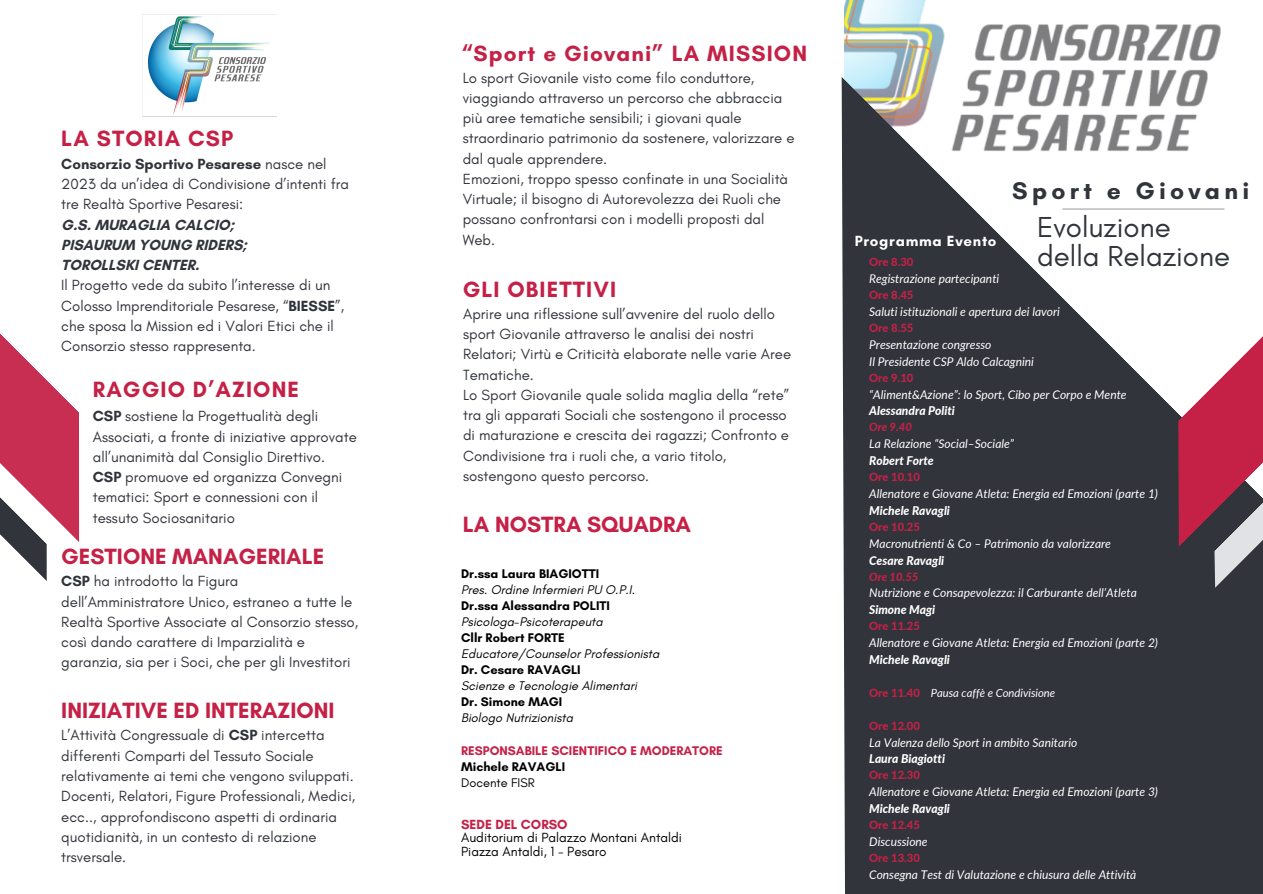
<style>
.page{position:relative;width:1263px;height:894px;background:#fff}
.page>*{position:absolute;margin:0;border:0;box-sizing:border-box;transform-origin:0 0}
.t1{font:29.4px "Glacial Indifference";color:#31343b}
.t2{font:700 24.6px "Glacial Indifference";letter-spacing:.175em;color:#31343b}
.t3{font:700 22.5px "Glacial Indifference";letter-spacing:.05em;color:#c52147}
.t4{font:700 22.5px "Glacial Indifference";color:#c52147}
.t5{font:15px/20.2px "Glacial Indifference";color:#31343b}
.t6{font:700 15px "Glacial Indifference";color:#31343b}
.t7{font:700 15px "Glacial Indifference";letter-spacing:.05em;color:#fff}
.t8{font:13.5px "Glacial Indifference";color:#000}
.t9{font:700 13.5px "Glacial Indifference";color:#c52147}
.t10{font:italic 12.75px "Glacial Indifference";color:#000}
.t11{font:700 12.75px "Glacial Indifference";color:#000}
.t12{font:700 12.75px "Glacial Indifference";color:#c52147}
.t13{font:12.75px "Glacial Indifference";color:#000}
.t14{font:italic 12px "Lato";color:#fff}
.t15{font:italic 800 12px "Lato";color:#fff}
.t16{font:800 11.25px "Lato";color:#c52147}
.t17{font:italic 11.25px "Lato";color:#fff}
.t18{font:italic 800 11.25px "Lato";color:#c52147}
.s1{font-weight:700}
.s2{font-weight:800;font-style:normal;color:#c52147}
</style>
<div class="page">
<svg style="left:0;top:333px;width:79px;height:248px"></svg>
<img style="left:844px;top:0;width:377px;height:76px">
<svg style="left:842px;top:76px;width:421px;height:817px;fill:#31343b"></svg>
<svg style="left:1178px;top:258px;width:85px;height:330px"></svg>
<img style="left:142px;top:14px;width:135px;height:103px">
<p class="t3" style="left:61px;top:125px;width:174px">LA STORIA CSP</p>
<p class="t5" style="left:61px;top:153px;width:289px"><span class="s1">Consorzio Sportivo Pesarese</span> nasce nel<br>2023 da un’idea di Condivisione d’intenti fra tre Realtà Sportive Pesaresi:</p>
<p class="t6" style="left:61px;top:215px;width:174px">G.S. MURAGLIA CALCIO;</p>
<p class="t6" style="left:61px;top:236px;width:187px">PISAURUM YOUNG RIDERS;</p>
<p class="t6" style="left:61px;top:256px;width:139px">TOROLLSKI CENTER.</p>
<p class="t5" style="left:61px;top:275px;width:284px">Il Progetto vede da subito l’interesse di un Colosso Imprenditoriale Pesarese, “<span class="s1">BIESSE</span>”, che sposa la Mission ed i Valori Etici che il Consorzio stesso rappresenta.</p>
<p class="t3" style="left:93px;top:375px;width:208px">RAGGIO D’AZIONE</p>
<p class="t5" style="left:93px;top:406px;width:266px"><span class="s1">CSP</span> sostiene la Progettualità degli<br>Associati, a fronte di iniziative approvate all’unanimità dal Consiglio Direttivo.</p>
<p class="t5" style="left:93px;top:466px;width:251px"><span class="s1">CSP</span> promuove ed organizza Convegni tematici: Sport e connessioni con il tessuto Sociosanitario</p>
<p class="t4" style="left:61px;top:542px;width:264px">GESTIONE MANAGERIALE</p>
<p class="t5" style="left:61px;top:570px;width:298px"><span class="s1">CSP</span> ha introdotto la Figura dell’Amministratore Unico, estraneo a tutte le Realtà Sportive Associate al Consorzio stesso, così dando carattere di Imparzialità e garanzia, sia per i Soci, che per gli Investitori</p>
<p class="t4" style="left:61px;top:696px;width:275px">INIZIATIVE ED INTERAZIONI</p>
<p class="t5" style="left:61px;top:724px;width:294px">L’Attività Congressuale di <span class="s1">CSP</span> intercetta differenti Comparti del Tessuto Sociale relativamente ai temi che vengono sviluppati.</p>
<p class="t5" style="left:61px;top:785px;width:296px">Docenti, Relatori, Figure Professionali, Medici, ecc.., approfondiscono aspetti di ordinaria quotidianità, in un contesto di relazione trsversale.</p>
<p class="t3" style="left:461px;top:40px;width:347px">“Sport e Giovani” LA MISSION</p>
<p class="t5" style="left:463px;top:67px;width:333px">Lo sport Giovanile visto come filo conduttore, viaggiando attraverso un percorso che abbraccia più aree tematiche sensibili; i giovani quale straordinario patrimonio da sostenere, valorizzare e dal quale apprendere.</p>
<p class="t5" style="left:463px;top:168px;width:327px">Emozioni, troppo spesso confinate in una Socialità Virtuale; il bisogno di Autorevolezza dei Ruoli che possano confrontarsi con i modelli proposti dal Web.</p>
<p class="t3" style="left:463px;top:276px;width:155px">GLI OBIETTIVI</p>
<p class="t5" style="left:463px;top:303px;width:330px">Aprire una riflessione sull’avvenire del ruolo dello sport Giovanile attraverso le analisi dei nostri Relatori; Virtù e Criticità elaborate nelle varie Aree Tematiche.</p>
<p class="t5" style="left:463px;top:384px;width:328px">Lo Sport Giovanile quale solida maglia della “rete” tra gli apparati Sociali che sostengono il processo di maturazione e crescita dei ragazzi; Confronto e Condivisione tra i ruoli che, a vario titolo, sostengono questo percorso.</p>
<p class="t4" style="left:463px;top:510px;width:230px">LA NOSTRA SQUADRA</p>
<p class="t11" style="left:461px;top:565px;width:140px">Dr.ssa Laura BIAGIOTTI</p>
<p class="t10" style="left:461px;top:581px;width:176px">Pres. Ordine Infermieri PU O.P.I.</p>
<p class="t11" style="left:461px;top:597px;width:150px">Dr.ssa Alessandra POLITI</p>
<p class="t10" style="left:461px;top:613px;width:143px">Psicologa-Psicoterapeuta</p>
<p class="t11" style="left:461px;top:629px;width:105px">Cllr Robert FORTE</p>
<p class="t10" style="left:461px;top:645px;width:200px">Educatore/Counselor Professionista</p>
<p class="t11" style="left:461px;top:661px;width:121px">Dr. Cesare RAVAGLI</p>
<p class="t10" style="left:461px;top:677px;width:177px">Scienze e Tecnologie Alimentari</p>
<p class="t11" style="left:461px;top:693px;width:103px">Dr. Simone MAGI</p>
<p class="t10" style="left:461px;top:709px;width:113px">Biologo Nutrizionista</p>
<p class="t12" style="left:461px;top:742px;width:263px">RESPONSABILE SCIENTIFICO E MODERATORE</p>
<p class="t11" style="left:461px;top:758px;width:106px">Michele RAVAGLI</p>
<p class="t13" style="left:461px;top:774px;width:75px">Docente FISR</p>
<p class="t9" style="left:461px;top:815px;width:108px">SEDE DEL CORSO</p>
<p class="t8" style="left:461px;top:829px;width:222px">Auditorium di Palazzo Montani Antaldi</p>
<p class="t8" style="left:461px;top:842px;width:147px">Piazza Antaldi, 1 - Pesaro</p>
<p class="t2" style="left:1012px;top:176px;width:238px">Sport e Giovani</p>
<p class="t1" style="left:1037px;top:209px;width:135px">Evoluzione</p>
<p class="t1" style="left:1037px;top:238px;width:195px">della Relazione</p>
<p class="t7" style="left:855px;top:232px;width:143px">Programma Evento</p>
<p class="t16" style="left:869px;top:255px;width:46px">Ore 8.30</p>
<p class="t16" style="left:869px;top:288px;width:46px">Ore 8.45</p>
<p class="t14" style="left:869px;top:304px;width:192px">Saluti istituzionali e apertura dei lavori</p>
<p class="t16" style="left:869px;top:321px;width:46px">Ore 8.55</p>
<p class="t14" style="left:869px;top:337px;width:124px">Presentazione congresso</p>
<p class="t14" style="left:869px;top:354px;width:166px">Il Presidente CSP Aldo Calcagnini</p>
<p class="t16" style="left:869px;top:370px;width:46px">Ore 9.10</p>
<p class="t14" style="left:869px;top:386px;width:259px">“Aliment&amp;Azione”: lo Sport, Cibo per Corpo e Mente</p>
<p class="t15" style="left:869px;top:403px;width:87px">Alessandra Politi</p>
<p class="t18" style="left:869px;top:420px;width:44px">Ore 9.40</p>
<p class="t14" style="left:869px;top:436px;width:146px">La Relazione “Social–Sociale”</p>
<p class="t15" style="left:869px;top:453px;width:66px">Robert Forte</p>
<p class="t16" style="left:869px;top:470px;width:52px">Ore 10.10</p>
<p class="t14" style="left:869px;top:486px;width:290px">Allenatore e Giovane Atleta: Energia ed Emozioni (parte 1)</p>
<p class="t15" style="left:869px;top:503px;width:82px">Michele Ravagli</p>
<p class="t16" style="left:869px;top:519px;width:52px">Ore 10.25</p>
<p class="t14" style="left:869px;top:535px;width:243px">Macronutrienti &amp; Co – Patrimonio da valorizzare</p>
<p class="t15" style="left:869px;top:552px;width:77px">Cesare Ravagli</p>
<p class="t18" style="left:869px;top:569px;width:51px">Ore 10.55</p>
<p class="t14" style="left:869px;top:585px;width:269px">Nutrizione e Consapevolezza: il Carburante dell’Atleta</p>
<p class="t15" style="left:869px;top:602px;width:68px">Simone Magi</p>
<p class="t16" style="left:869px;top:619px;width:52px">Ore 11.25</p>
<p class="t14" style="left:869px;top:635px;width:290px">Allenatore e Giovane Atleta: Energia ed Emozioni (parte 2)</p>
<p class="t15" style="left:869px;top:652px;width:82px">Michele Ravagli</p>
<p class="t17" style="left:869px;top:685px;width:188px"><span class="s2">Ore 11.40</span> Pausa caffè e Condivisione</p>
<p class="t16" style="left:869px;top:718px;width:52px">Ore 12.00</p>
<p class="t14" style="left:869px;top:734px;width:210px">La Valenza dello Sport in ambito Sanitario</p>
<p class="t15" style="left:869px;top:751px;width:77px">Laura Biagiotti</p>
<p class="t16" style="left:869px;top:768px;width:52px">Ore 12.30</p>
<p class="t14" style="left:869px;top:784px;width:290px">Allenatore e Giovane Atleta: Energia ed Emozioni (parte 3)</p>
<p class="t15" style="left:869px;top:801px;width:82px">Michele Ravagli</p>
<p class="t16" style="left:869px;top:817px;width:52px">Ore 12.45</p>
<p class="t14" style="left:869px;top:833px;width:60px">Discussione</p>
<p class="t16" style="left:869px;top:850px;width:52px">Ore 13.30</p>
<p class="t14" style="left:869px;top:866px;width:269px">Consegna Test di Valutazione e chiusura delle Attività</p>
<p class="t14" style="left:869px;top:271px;width:132px">Registrazione partecipanti</p>
</div>
